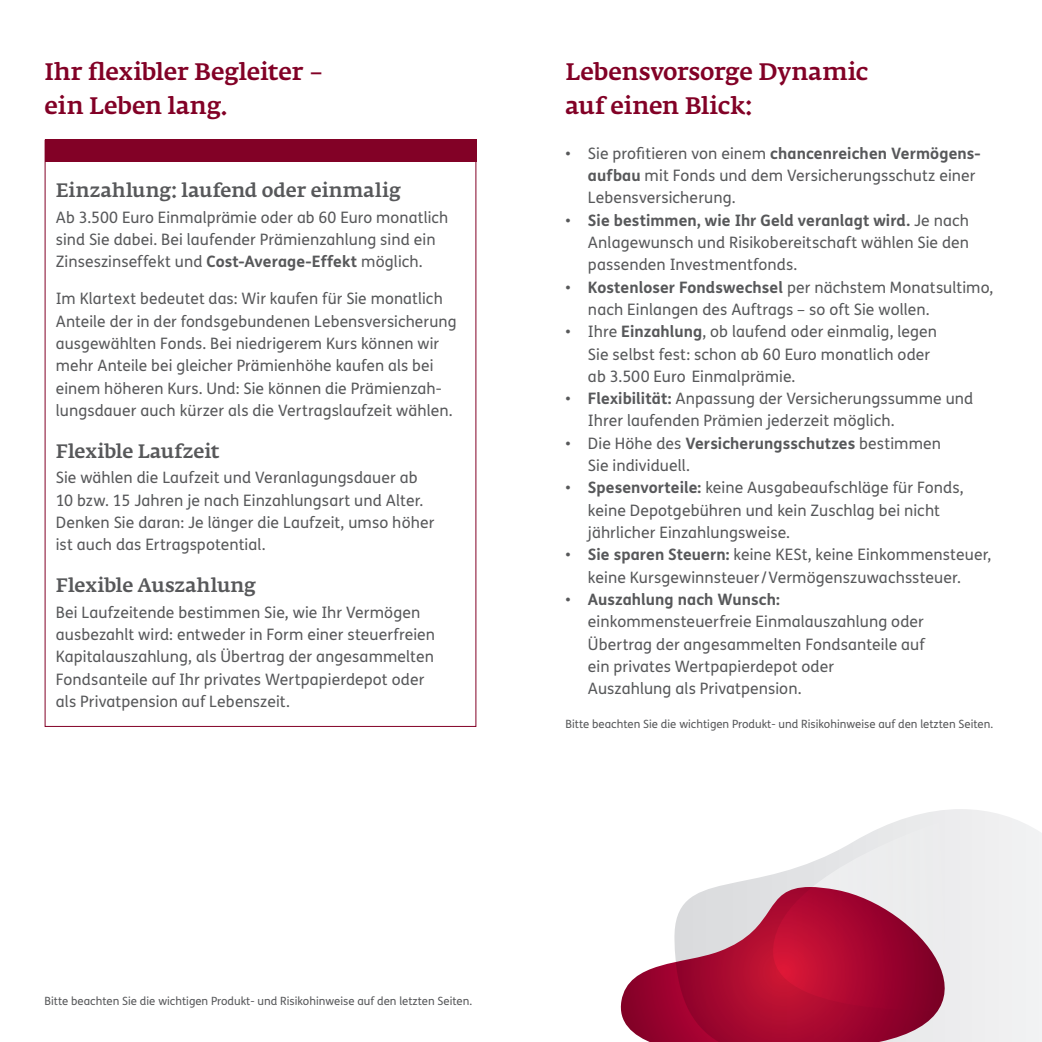
<style>
.page{position:relative;width:1042px;height:1042px;background:#fff}
.page>*{position:absolute;margin:0;border:0;box-sizing:border-box;transform-origin:0 0}
.t1{font:500 23.62px/33.4px "Fedra Serif A Pro";letter-spacing:-.005em;color:#820126}
.t2{font:500 19.25px "Fedra Serif A Pro";letter-spacing:.005em;color:#57585a}
.t3{font:15.75px/22.4px "FS Me";letter-spacing:.005em;color:#57585a}
.t4{font:11.38px "FS Me";color:#57585a}
.s1{font-weight:700}
</style>
<div class="page">
<div style="left:45px;top:140px;width:431px;height:22px;background:#820126"></div>
<svg style="left:717px;top:809px;width:325px;height:233px"></svg>
<svg style="left:768px;top:814px;width:203px;height:206px"></svg>
<svg style="left:620px;top:887px;width:327px;height:155px;background:#bb4e6a"></svg>
<h1 class="t1" style="left:45px;top:56px;width:280px">Ihr flexibler Begleiter – ein Leben lang.</h1>
<p class="t2" style="left:56px;top:179px;width:347px">Einzahlung: laufend oder einmalig</p>
<p class="t3" style="left:56px;top:206px;width:394px">Ab 3.500 Euro Einmalprämie oder ab 60 Euro monatlich sind Sie dabei. Bei laufender Prämienzahlung sind ein<br>Zinseszinseffekt und <span class="s1">Cost-Average-Effekt</span> möglich.</p>
<p class="t3" style="left:56px;top:287px;width:402px">Im Klartext bedeutet das: Wir kaufen für Sie monatlich Anteile der in der fondsgebundenen Lebensversicherung ausgewählten Fonds. Bei niedrigerem Kurs können wir mehr Anteile bei gleicher Prämienhöhe kaufen als bei einem höheren Kurs. Und: Sie können die Prämienzah&shy;lungsdauer auch kürzer als die Vertragslaufzeit wählen.</p>
<p class="t2" style="left:56px;top:440px;width:165px">Flexible Laufzeit</p>
<p class="t3" style="left:56px;top:466px;width:380px">Sie wählen die Laufzeit und Veranlagungsdauer ab 10 bzw. 15 Jahren je nach Einzahlungsart und Alter.<br>Denken Sie daran: Je länger die Laufzeit, umso höher ist auch das Ertragspotential.</p>
<p class="t2" style="left:56px;top:574px;width:202px">Flexible Auszahlung</p>
<p class="t3" style="left:56px;top:601px;width:381px">Bei Laufzeitende bestimmen Sie, wie Ihr Vermögen ausbezahlt wird: entweder in Form einer steuerfreien Kapitalauszahlung, als Übertrag der angesammelten Fondsanteile auf Ihr privates Wertpapierdepot oder als Privatpension auf Lebenszeit.</p>
<h1 class="t1" style="left:566px;top:56px;width:304px">Lebensvorsorge Dynamic auf einen Blick:</h1>
<p class="t3" style="left:588px;top:142px;width:394px;text-indent:-22px">• Sie profitieren von einem <span class="s1">chancenreichen Vermögens&shy;aufbau</span> mit Fonds und dem Versicherungsschutz einer<br>Lebensversicherung.</p>
<p class="t3" style="left:588px;top:208px;width:383px;text-align:justify;text-indent:-22px">• <span class="s1">Sie bestimmen, wie Ihr Geld veranlagt wird.</span> Je nach Anlagewunsch und Risikobereitschaft wählen Sie den passenden Investmentfonds.</p>
<p class="t3" style="left:588px;top:275px;width:407px;text-indent:-22px">• <span class="s1">Kostenloser Fondswechsel</span> per nächstem Monatsultimo, nach Einlangen des Auftrags – so oft Sie wollen.</p>
<p class="t3" style="left:588px;top:320px;width:351px;text-indent:-22px">• Ihre <span class="s1">Einzahlung</span>, ob laufend oder einmalig, legen<br>Sie selbst fest: schon ab 60 Euro monatlich oder ab 3.500 Euro Einmalprämie.</p>
<p class="t3" style="left:588px;top:387px;width:387px;text-indent:-22px">• <span class="s1">Flexibilität:</span> Anpassung der Versicherungssumme und<br>Ihrer laufenden Prämien jederzeit möglich.</p>
<p class="t3" style="left:588px;top:432px;width:355px;text-indent:-22px">• Die Höhe des <span class="s1">Versicherungsschutzes</span> bestimmen<br>Sie individuell.</p>
<p class="t3" style="left:588px;top:476px;width:377px;text-indent:-22px">• <span class="s1">Spesenvorteile:</span> keine Ausgabeaufschläge für Fonds, keine Depotgebühren und kein Zuschlag bei nicht jährlicher Einzahlungsweise.</p>
<p class="t3" style="left:565px;top:543px;width:427px;text-align:center">• <span class="s1">Sie sparen Steuern:</span> keine KESt, keine Einkommensteuer, keine Kursgewinnsteuer/Vermögenszuwachssteuer.</p>
<p class="t3" style="left:588px;top:588px;width:338px;text-indent:-22px">• <span class="s1">Auszahlung nach Wunsch: </span>einkommensteuerfreie Einmalauszahlung oder Übertrag der angesammelten Fondsanteile auf ein privates Wertpapierdepot oder<br>Auszahlung als Privatpension.</p>
<p class="t4" style="left:566px;top:716px;width:429px">Bitte beachten Sie die wichtigen Produkt- und Risikohinweise auf den letzten Seiten.</p>
<p class="t4" style="left:45px;top:993px;width:429px">Bitte beachten Sie die wichtigen Produkt- und Risikohinweise auf den letzten Seiten.</p>
</div>
